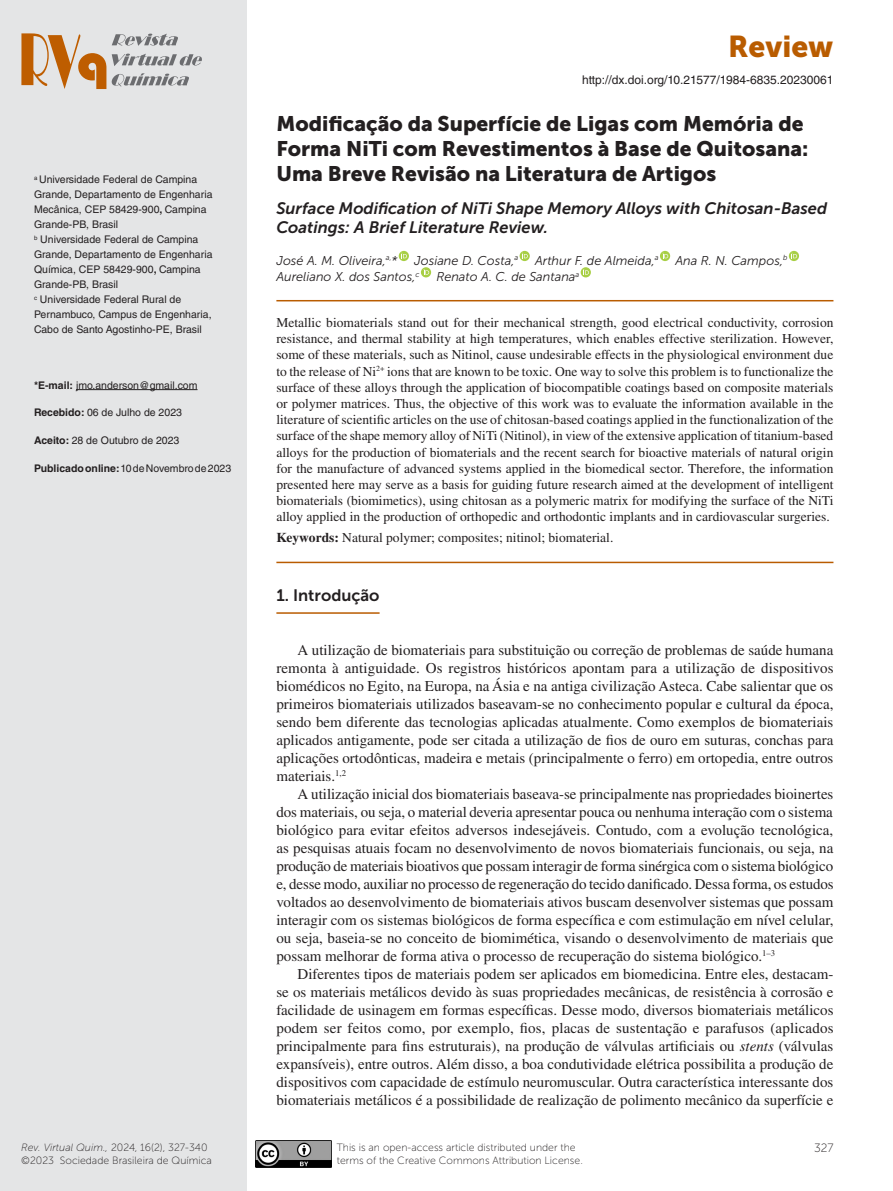
<style>
.page{position:relative;width:893px;height:1191px;background:#fff}
.page>*{position:absolute;margin:0;border:0;box-sizing:border-box;transform-origin:0 0}
.t1{font:30px "Museo Sans 900";color:#b95c00}
.Título{font:21px/25.2px "Museo Sans 900";color:#231f20}
.Título_inglês{font:italic 16.5px/19.8px "Museo Sans 700";color:#231f20}
.Sessão{font:16.5px "Museo Sans 700";color:#231f20}
.t2{font:15px/18px "Times LT Std";color:#231f20;text-align:justify}
.Resumo{font:13.5px/16.2px "Times LT Std";color:#231f20;text-align:justify}
.Keywords{font:13.5px "Times LT Std";color:#231f20}
.Autores{font:italic 12.75px "Museo Sans 300";color:#231f20}
.t3{font:12px "Helvetica LT Std";color:#231f20}
.t4{font:12px "Museo Sans 100";color:#231f20}
.Endereço{font:10.5px/15px "Helvetica LT Std";color:#231f20}
.t5{font:10.5px/12.6px "Museo Sans 100";color:#231f20}
.s1{font-weight:700}
.s2{font-style:italic}
</style>
<div class="page">
<div style="left:0;top:0;width:246px;height:1191px;background:#e4e5e6"></div>
<img style="left:255px;top:1140px;width:77px;height:27px">
<svg style="left:21px;top:33px;width:85px;height:56px"></svg>
<svg style="left:112px;top:73px;width:77px;height:13px"></svg>
<svg style="left:112px;top:54px;width:90px;height:12px"></svg>
<svg style="left:112px;top:34px;width:66px;height:12px"></svg>
<hr style="left:76px;top:389px;width:122px;height:1px;background:#231f20">
<hr style="left:276px;top:300px;width:557px;height:1px;background:#b95c00">
<hr style="left:276px;top:561px;width:557px;height:2px;background:#b95c00">
<hr style="left:276px;top:612px;width:104px;height:2px;background:#b95c00">
<svg style="left:399px;top:251px;width:10px;height:10px"></svg>
<svg style="left:401px;top:253px;width:6px;height:5px"></svg>
<svg style="left:520px;top:251px;width:10px;height:10px"></svg>
<svg style="left:522px;top:253px;width:6px;height:5px"></svg>
<svg style="left:660px;top:251px;width:10px;height:10px"></svg>
<svg style="left:663px;top:253px;width:5px;height:5px"></svg>
<svg style="left:789px;top:251px;width:10px;height:10px"></svg>
<svg style="left:792px;top:253px;width:5px;height:5px"></svg>
<svg style="left:421px;top:267px;width:10px;height:10px"></svg>
<svg style="left:424px;top:269px;width:5px;height:6px"></svg>
<svg style="left:581px;top:267px;width:10px;height:10px"></svg>
<svg style="left:583px;top:269px;width:6px;height:6px"></svg>
<p class="Endereço" style="left:34px;top:172px;width:180px"><sup>a</sup> Universidade Federal de Campina<br>Grande, Departamento de Engenharia<br>Mecânica, CEP 58429-900<span class="s1">,</span> Campina<br>Grande-PB, Brasil</p>
<p class="Endereço" style="left:34px;top:232px;width:180px"><sup>b</sup> Universidade Federal de Campina<br>Grande, Departamento de Engenharia<br>Química, CEP 58429-900<span class="s1">,</span> Campina<br>Grande-PB, Brasil</p>
<p class="Endereço" style="left:34px;top:292px;width:179px"><sup>c</sup> Universidade Federal Rural de<br>Pernambuco, Campus de Engenharia,<br>Cabo de Santo Agostinho-PE, Brasil</p>
<p class="Endereço" style="left:34px;top:377px;width:165px"><span class="s1">*E-mail:</span> jmo.anderson@gmail.com</p>
<p class="Endereço" style="left:34px;top:405px;width:149px"><span class="s1">Recebido:</span> 06 de Julho de 2023</p>
<p class="Endereço" style="left:34px;top:433px;width:147px"><span class="s1">Aceito:</span> 28 de Outubro de 2023</p>
<p class="Endereço" style="left:34px;top:461px;width:199px"><span class="s1">Publicado online:</span> 10 de Novembro de 2023</p>
<h1 class="t1" style="left:728px;top:29px;width:107px">Review</h1>
<p class="t3" style="left:582px;top:72px;width:253px">http://dx.doi.org/10.21577/1984-6835.20230061</p>
<p class="Título" style="left:276px;top:111px;width:534px">Modificação da Superfície de Ligas com Memória de<br>Forma NiTi com Revestimentos à Base de Quitosana:<br>Uma Breve Revisão na Literatura de Artigos</p>
<p class="Título_inglês" style="left:276px;top:198px;width:552px">Surface Modification of NiTi Shape Memory Alloys with Chitosan-Based<br>Coatings: A Brief Literature Review.</p>
<p class="Autores" style="left:276px;top:253px;width:123px">José A. M. Oliveira,<sup>a,</sup>*</p>
<p class="Autores" style="left:414px;top:253px;width:106px">Josiane D. Costa,<sup>a</sup></p>
<p class="Autores" style="left:535px;top:253px;width:125px">Arthur F. de Almeida,<sup>a</sup></p>
<p class="Autores" style="left:675px;top:253px;width:114px">Ana R. N. Campos,<sup>b</sup></p>
<p class="Autores" style="left:276px;top:270px;width:145px">Aureliano X. dos Santos,<sup>c</sup></p>
<p class="Autores" style="left:436px;top:270px;width:145px">Renato A. C. de Santana<sup>a</sup></p>
<p class="Resumo" style="left:276px;top:314px;width:559px">Metallic biomaterials stand out for their mechanical strength, good electrical conductivity, corrosion resistance, and thermal stability at high temperatures, which enables effective sterilization. However, some of these materials, such as Nitinol, cause undesirable effects in the physiological environment due to the release of Ni<sup>2+</sup> ions that are known to be toxic. One way to solve this problem is to functionalize the surface of these alloys through the application of biocompatible coatings based on composite materials or polymer matrices. Thus, the objective of this work was to evaluate the information available in the literature of scientific articles on the use of chitosan-based coatings applied in the functionalization of the surface of the shape memory alloy of NiTi (Nitinol), in view of the extensive application of titanium-based alloys for the production of biomaterials and the recent search for bioactive materials of natural origin for the manufacture of advanced systems applied in the biomedical sector. Therefore, the information presented here may serve as a basis for guiding future research aimed at the development of intelligent biomaterials (biomimetics), using chitosan as a polymeric matrix for modifying the surface of the NiTi alloy applied in the production of orthopedic and orthodontic implants and in cardiovascular surgeries.</p>
<p class="Keywords" style="left:276px;top:530px;width:339px"><span class="s1">Keywords:</span> Natural polymer; composites; nitinol; biomaterial.</p>
<p class="Sessão" style="left:276px;top:586px;width:105px">1. Introdução</p>
<p class="t2" style="left:276px;top:641px;width:559px;text-indent:21px">A utilização de biomateriais para substituição ou correção de problemas de saúde humana remonta à antiguidade. Os registros históricos apontam para a utilização de dispositivos biomédicos no Egito, na Europa, na Ásia e na antiga civilização Asteca. Cabe salientar que os primeiros biomateriais utilizados baseavam-se no conhecimento popular e cultural da época, sendo bem diferente das tecnologias aplicadas atualmente. Como exemplos de biomateriais aplicados antigamente, pode ser citada a utilização de fios de ouro em suturas, conchas para aplicações ortodônticas, madeira e metais (principalmente o ferro) em ortopedia, entre outros materiais.<sup>1,2</sup></p>
<p class="t2" style="left:276px;top:785px;width:559px;text-indent:21px">A utilização inicial dos biomateriais baseava-se principalmente nas propriedades bioinertes dos materiais, ou seja, o material deveria apresentar pouca ou nenhuma interação com o sistema biológico para evitar efeitos adversos indesejáveis. Contudo, com a evolução tecnológica, as pesquisas atuais focam no desenvolvimento de novos biomateriais funcionais, ou seja, na produção de materiais bioativos que possam interagir de forma sinérgica com o sistema biológico e, desse modo, auxiliar no processo de regeneração do tecido danificado. Dessa forma, os estudos voltados ao desenvolvimento de biomateriais ativos buscam desenvolver sistemas que possam interagir com os sistemas biológicos de forma específica e com estimulação em nível celular, ou seja, baseia-se no conceito de biomimética, visando o desenvolvimento de materiais que possam melhorar de forma ativa o processo de recuperação do sistema biológico.<sup>1–3</sup></p>
<p class="t2" style="left:276px;top:965px;width:559px;text-indent:21px">Diferentes tipos de materiais podem ser aplicados em biomedicina. Entre eles, destacam&shy;se os materiais metálicos devido às suas propriedades mecânicas, de resistência à corrosão e facilidade de usinagem em formas específicas. Desse modo, diversos biomateriais metálicos podem ser feitos como, por exemplo, fios, placas de sustentação e parafusos (aplicados principalmente para fins estruturais), na produção de válvulas artificiais ou <span class="s2">stents</span> (válvulas expansíveis), entre outros. Além disso, a boa condutividade elétrica possibilita a produção de dispositivos com capacidade de estímulo neuromuscular. Outra característica interessante dos biomateriais metálicos é a possibilidade de realização de polimento mecânico da superfície e</p>
<p class="t5" style="left:337px;top:1141px;width:248px">This is an open-access article distributed under the terms of the Creative Commons Attribution License.</p>
<p class="t5" style="left:21px;top:1141px;width:192px"><span class="s2">Rev. Virtual Quim.,</span> 2024, 16(2), 327-340 ©2023 Sociedade Brasileira de Química</p>
<p class="t4" style="left:814px;top:1141px;width:21px">327</p>
</div>
